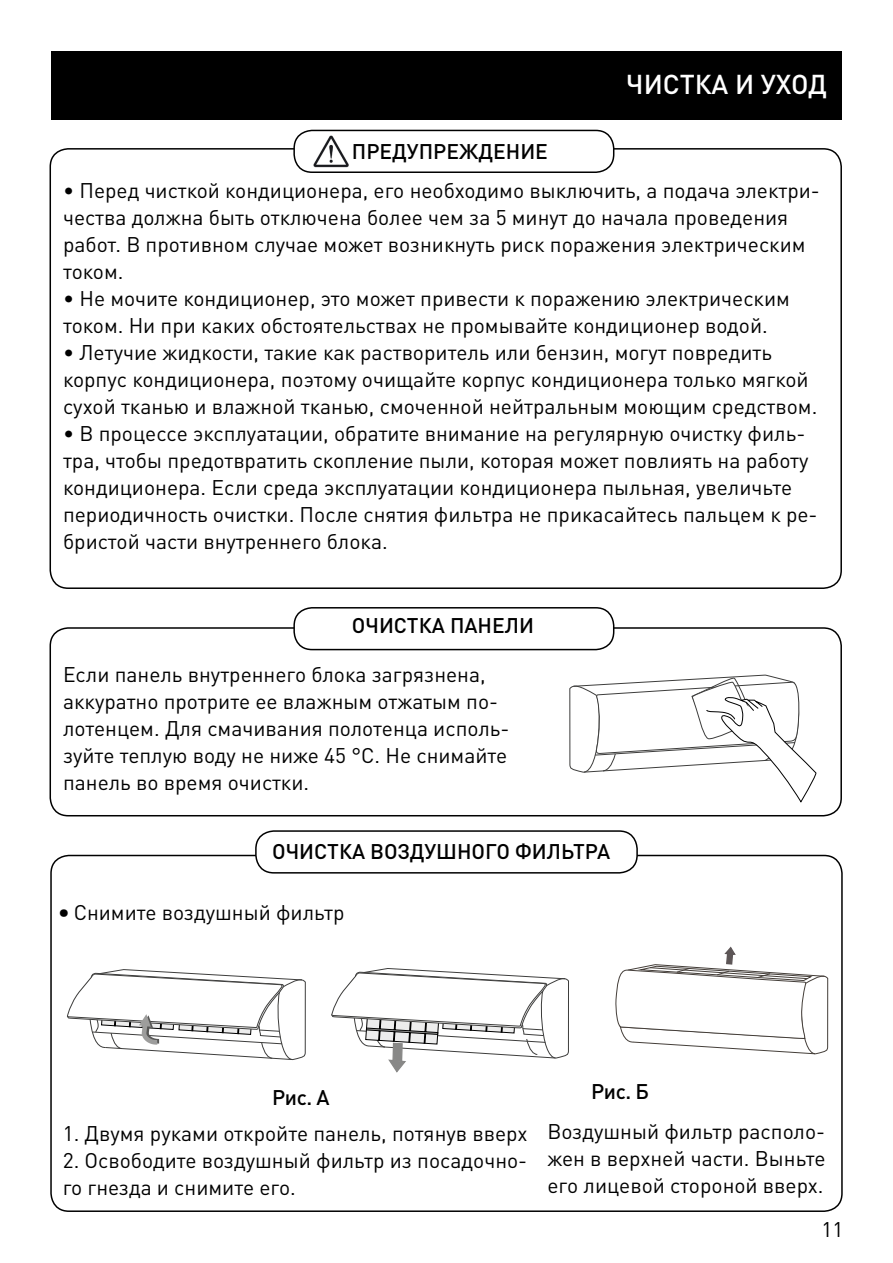
<style>
.page{position:relative;width:893px;height:1263px;background:#fff}
.page>*{position:absolute;margin:0;border:0;box-sizing:border-box;transform-origin:0 0}
.t1{font:500 27px "DIN Pro";color:#fff}
.t2{font:21px/27px "DIN Pro";color:#000}
.t3{font:500 21px "DIN Pro";color:#000}
.s1{font-family:"Druk Wide Cy";font-weight:500}
</style>
<div class="page">
<div style="left:51px;top:51px;width:791px;height:68px;background:#000"></div>
<div style="left:293px;top:130px;width:321px;height:43px;border:2px solid #000;border-radius:18px"></div>
<img style="left:313px;top:135px;width:36px;height:32px">
<div style="left:50px;top:627px;width:792px;height:189px;border:2px solid #000;border-radius:18px"></div>
<div style="left:294px;top:608px;width:320px;height:42px;background:#fff;border-radius:18px"></div>
<div style="left:293px;top:607px;width:321px;height:43px;border:2px solid #000;border-radius:18px"></div>
<svg style="left:569px;top:674px;width:248px;height:129px"></svg>
<div style="left:255px;top:830px;width:383px;height:43px;border:2px solid #000;border-radius:18px"></div>
<svg style="left:67px;top:969px;width:239px;height:91px"></svg>
<svg style="left:331px;top:968px;width:238px;height:105px"></svg>
<svg style="left:615px;top:946px;width:213px;height:108px"></svg>
<p class="t3" style="left:352px;top:137px;width:198px">ПРЕДУПРЕЖДЕНИЕ</p>
<p class="t1" style="left:626px;top:66px;width:202px">ЧИСТКА И УХОД</p>
<p class="t2" style="left:63px;top:176px;width:758px">• Перед чисткой кондиционера, его необходимо выключить, а подача электри&shy;чества должна быть отключена более чем за 5 минут до начала проведения работ. В противном случае может возникнуть риск поражения электрическим током.</p>
<p class="t2" style="left:63px;top:284px;width:728px">• Не мочите кондиционер, это может привести к поражению электрическим током. Ни при каких обстоятельствах не промывайте кондиционер водой.</p>
<p class="t2" style="left:63px;top:338px;width:756px">• Летучие жидкости, такие как растворитель или бензин, могут повредить корпус кондиционера, поэтому очищайте корпус кондиционера только мягкой сухой тканью и влажной тканью, смоченной нейтральным моющим средством.</p>
<p class="t2" style="left:63px;top:419px;width:756px">• В процессе эксплуатации, обратите внимание на регулярную очистку филь&shy;тра, чтобы предотвратить скопление пыли, которая может повлиять на работу кондиционера. Если среда эксплуатации кондиционера пыльная, увеличьте периодичность очистки. После снятия фильтра не прикасайтесь пальцем к ре&shy;бристой части внутреннего блока.</p>
<p class="t3" style="left:352px;top:611px;width:184px">ОЧИСТКА ПАНЕЛИ</p>
<p class="t2" style="left:63px;top:660px;width:448px">Если панель внутреннего блока загрязнена, аккуратно протрите ее влажным отжатым по&shy;лотенцем. Для смачивания полотенца исполь&shy;зуйте теплую воду не ниже 45 °С. Не снимайте панель во время очистки.</p>
<p class="t3" style="left:272px;top:837px;width:340px">ОЧИСТКА ВОЗДУШНОГО ФИЛЬТРА</p>
<p class="t2" style="left:60px;top:898px;width:287px"><span class="s1">•</span> Снимите воздушный фильтр</p>
<p class="t3" style="left:272px;top:1083px;width:59px">Рис. А</p>
<p class="t2" style="left:63px;top:1119px;width:466px">1. Двумя руками откройте панель, потянув вверх</p>
<p class="t2" style="left:63px;top:1146px;width:466px">2. Освободите воздушный фильтр из посадочно&shy;го гнезда и снимите его.</p>
<p class="t3" style="left:591px;top:1077px;width:60px">Рис. Б</p>
<p class="t2" style="left:547px;top:1117px;width:280px;text-align:justify">Воздушный фильтр располо&shy;жен в верхней части. Выньте его лицевой стороной вверх.</p>
<p class="t2" style="left:821px;top:1214px;width:23px">11</p>
</div>
